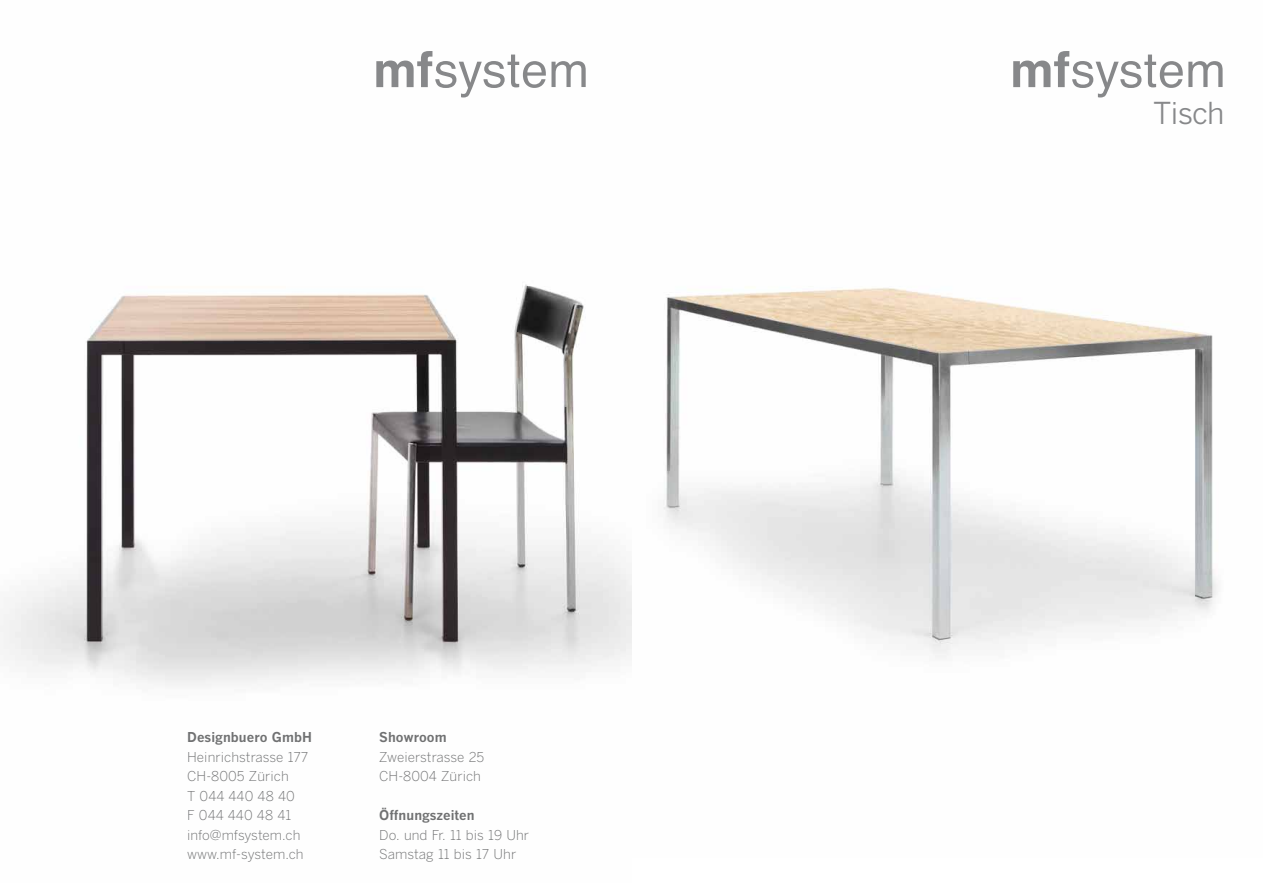
<style>
.page{position:relative;width:1263px;height:893px;background:#fff}
.page>*{position:absolute;margin:0;border:0;box-sizing:border-box;transform-origin:0 0}
.t1{font:30px "Benton Gothic";letter-spacing:-.025em;color:#87888a}
.t2{font:300 13.5px/19.5px "Benton Gothic";letter-spacing:.005em;color:#707172}
.t3{font:700 13.5px "Benton Gothic";letter-spacing:.005em;color:#707172}
</style>
<div class="page">
<img style="left:631px;top:66px;width:592px;height:592px">
<img style="left:0;top:97px;width:631px;height:589px">
<svg style="left:1013px;top:51px;width:209px;height:46px"></svg>
<svg style="left:376px;top:51px;width:210px;height:46px"></svg>
<p class="t3" style="left:187px;top:729px;width:126px">Designbuero GmbH</p>
<p class="t2" style="left:187px;top:747px;width:123px">Heinrichstrasse 177<br>CH-8005 Zürich<br>T 044 440 48 40<br>F 044 440 48 41 info@mfsystem.ch www.mf-system.ch</p>
<p class="t3" style="left:379px;top:729px;width:69px">Showroom</p>
<p class="t2" style="left:379px;top:747px;width:107px">Zweierstrasse 25<br>CH-8004 Zürich</p>
<p class="t3" style="left:379px;top:807px;width:97px">Öffnungszeiten</p>
<p class="t2" style="left:379px;top:825px;width:152px">Do. und Fr. 11 bis 19 Uhr<br>Samstag 11 bis 17 Uhr</p>
<h1 class="t1" style="left:1153px;top:95px;width:73px">Tisch</h1>
</div>
